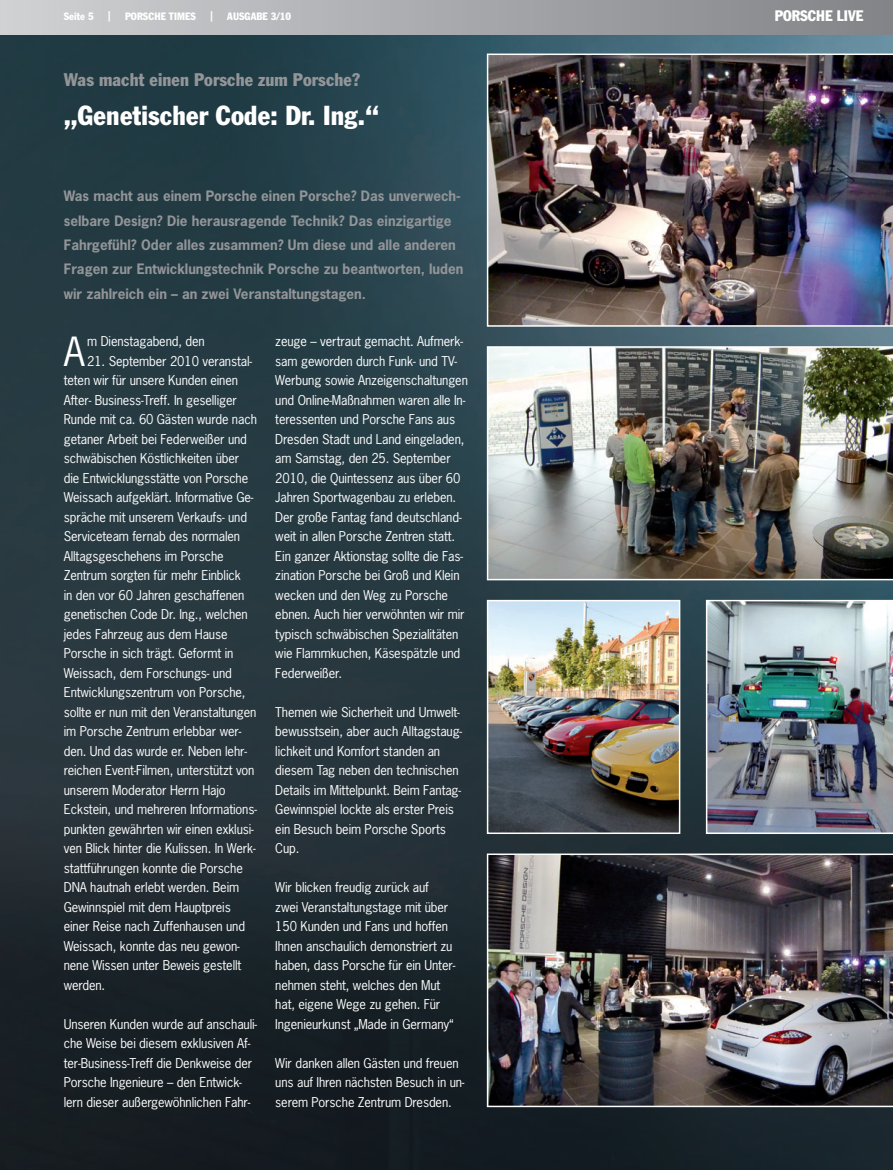
<style>
.page{position:relative;width:893px;height:1170px;background:#fff}
.page>*{position:absolute;margin:0;border:0;box-sizing:border-box;transform-origin:0 0}
.t1{font:37.8px "Porsche News Gothic";color:#fff}
.t2{font:condensed 27px "Porsche Franklin Gothic";letter-spacing:.005em;color:#fff}
.t3{font:condensed 18px "Porsche Franklin Gothic";letter-spacing:.005em;color:#939598}
.t4{font:condensed 15px "Porsche Franklin Gothic";color:#fff}
.t5{font:700 13.5px/24.5px "Porsche News Gothic";color:#939598}
.t6{font:12.75px/19.5px "Porsche News Gothic";letter-spacing:-.01em;color:#fff}
.t7{font:condensed 10.5px "Porsche Franklin Gothic";letter-spacing:.005em;color:#fff}
</style>
<div class="page">
<img style="left:0;top:34px;width:893px;height:1135px">
<img style="left:487px;top:54px;width:406px;height:273px">
<div style="left:0;top:0;width:893px;height:34px;background:linear-gradient(to right,#d1d2d4,#818386)"></div>
<hr style="left:0;top:0;width:1px;height:34px;background:#d0d1d3">
<img style="left:487px;top:346px;width:406px;height:234px">
<img style="left:487px;top:853px;width:406px;height:254px">
<img style="left:706px;top:600px;width:187px;height:234px">
<img style="left:490px;top:603px;width:187px;height:228px">
<div style="left:487px;top:600px;width:193px;height:234px;border:2px solid #fff"></div>
<p class="t7" style="left:64px;top:12px;width:31px">Seite 5</p>
<p class="t7" style="left:108px;top:11px;width:4px">|</p>
<p class="t7" style="left:125px;top:12px;width:72px">PORSCHE TIMES</p>
<p class="t7" style="left:210px;top:11px;width:4px">|</p>
<p class="t7" style="left:227px;top:12px;width:65px">AUSGABE 3/10</p>
<p class="t4" style="left:775px;top:10px;width:90px">PORSCHE LIVE</p>
<h3 class="t3" style="left:64px;top:73px;width:298px">Was macht einen Porsche zum Porsche?</h3>
<h2 class="t2" style="left:64px;top:105px;width:317px">„Genetischer Code: Dr. Ing.“</h2>
<p class="t5" style="left:64px;top:185px;width:401px">Was macht aus einem Porsche einen Porsche? Das unverwech&shy;selbare Design? Die herausragende Technik? Das einzigartige Fahrgefühl? Oder alles zusammen? Um diese und alle anderen Fragen zur Entwicklungstechnik Porsche zu beantworten, luden wir zahlreich ein – an zwei Veranstaltungstagen.</p>
<h1 class="t1" style="left:64px;top:336px;width:23px">A</h1>
<p class="t6" style="left:87px;top:332px;width:119px">m Dienstagabend, den</p>
<p class="t6" style="left:64px;top:352px;width:195px;text-indent:23px">21. September 2010 veranstal&shy;teten wir für unsere Kunden einen After- Business-Treff. In geselliger Runde mit ca. 60 Gästen wurde nach getaner Arbeit bei Federweißer und schwäbischen Köstlichkeiten über die Entwicklungsstätte von Porsche Weissach aufgeklärt. Informative Ge&shy;spräche mit unserem Verkaufs- und Serviceteam fernab des normalen Alltagsgeschehens im Porsche Zentrum sorgten für mehr Einblick<br>in den vor 60 Jahren geschaffenen genetischen Code Dr. Ing., welchen jedes Fahrzeug aus dem Hause Porsche in sich trägt. Geformt in Weissach, dem Forschungs- und Entwicklungszentrum von Porsche, sollte er nun mit den Veranstaltungen im Porsche Zentrum erlebbar wer&shy;den. Und das wurde er. Neben lehr&shy;reichen Event-Filmen, unterstützt von unserem Moderator Herrn Hajo Eckstein, und mehreren Informations&shy;punkten gewährten wir einen exklusi&shy;ven Blick hinter die Kulissen. In Werk&shy;stattführungen konnte die Porsche DNA hautnah erlebt werden. Beim Gewinnspiel mit dem Hauptpreis einer Reise nach Zuffenhausen und Weissach, konnte das neu gewon&shy;nene Wissen unter Beweis gestellt werden.</p>
<p class="t6" style="left:64px;top:1015px;width:195px">Unseren Kunden wurde auf anschauli&shy;che Weise bei diesem exklusiven Af&shy;ter-Business-Treff die Denkweise der Porsche Ingenieure – den Entwick&shy;lern dieser außergewöhnlichen Fahr-</p>
<p class="t6" style="left:275px;top:332px;width:194px">zeuge – vertraut gemacht. Aufmerk&shy;sam geworden durch Funk- und TV-Werbung sowie Anzeigenschaltungen und Online-Maßnahmen waren alle In&shy;teressenten und Porsche Fans aus Dresden Stadt und Land eingeladen, am Samstag, den 25. September 2010, die Quintessenz aus über 60<br>Jahren Sportwagenbau zu erleben.<br>Der große Fantag fand deutschland&shy;weit in allen Porsche Zentren statt.<br>Ein ganzer Aktionstag sollte die Fas&shy;zination Porsche bei Groß und Klein wecken und den Weg zu Porsche ebnen. Auch hier verwöhnten wir mir typisch schwäbischen Spezialitäten wie Flammkuchen, Käsespätzle und Federweißer.</p>
<p class="t6" style="left:275px;top:703px;width:188px">Themen wie Sicherheit und Umwelt&shy;bewusstsein, aber auch Alltagstaug&shy;lichkeit und Komfort standen an diesem Tag neben den technischen<br>Details im Mittelpunkt. Beim Fantag-<br>Gewinnspiel lockte als erster Preis ein Besuch beim Porsche Sports<br>Cup.</p>
<p class="t6" style="left:275px;top:878px;width:181px">Wir blicken freudig zurück auf zwei Veranstaltungstage mit über<br>150 Kunden und Fans und hoffen<br>Ihnen anschaulich demonstriert zu haben, dass Porsche für ein Unter&shy;nehmen steht, welches den Mut hat, eigene Wege zu gehen. Für<br>Ingenieurkunst „Made in Germany“</p>
<p class="t6" style="left:275px;top:1054px;width:190px">Wir danken allen Gästen und freuen uns auf Ihren nächsten Besuch in un&shy;serem Porsche Zentrum Dresden.</p>
</div>
